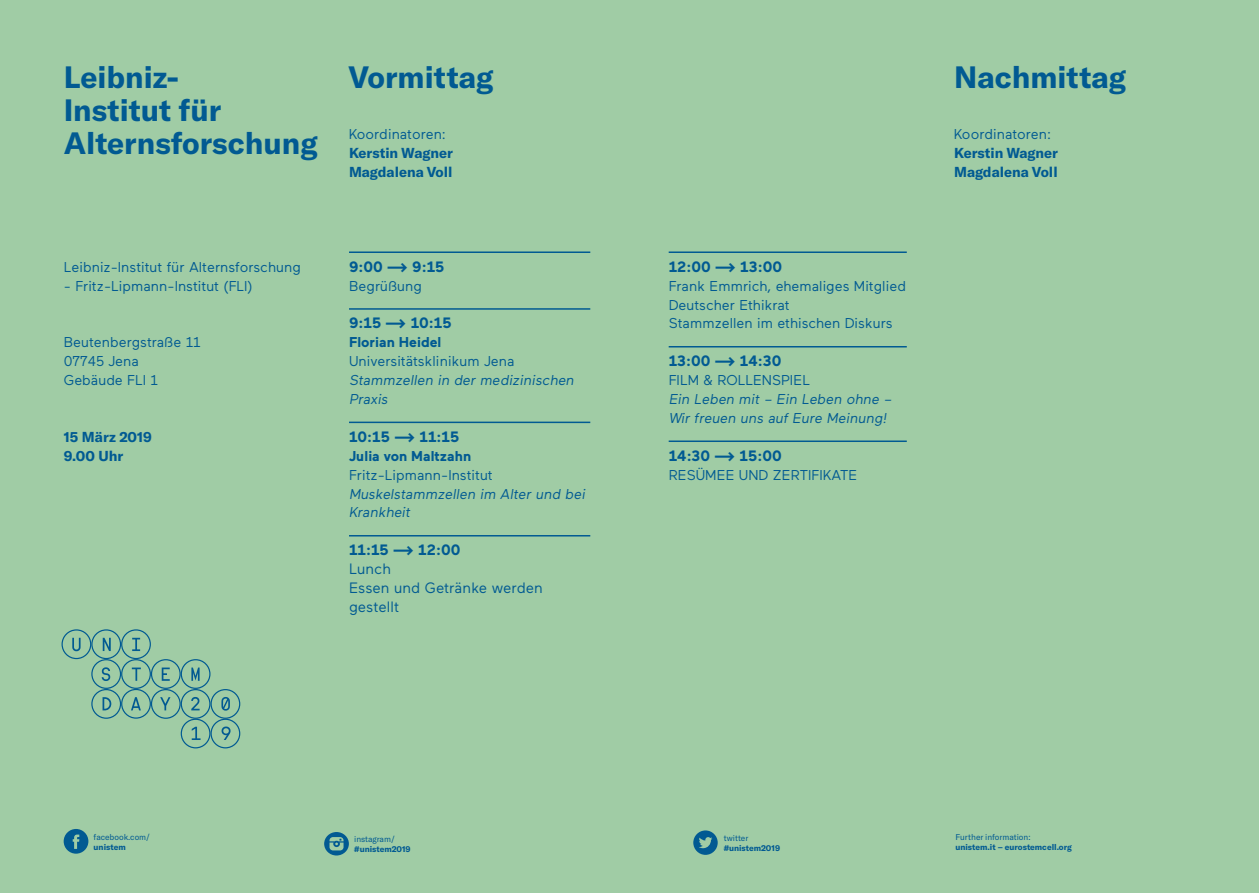
<style>
.page{position:relative;width:1259px;height:893px;background:#a0cca5}
.page>*{position:absolute;margin:0;border:0;box-sizing:border-box;transform-origin:0 0}
.t1{font:700 30.45px/33px "GT America";color:#015a92}
.t2{font:700 15px "Maax";color:#015a92}
.t3{font:15px/18.9px "Maax";color:#015a92}
.t4{font:14.25px/18.9px "Maax";color:#015a92}
.t5{font:italic 14.25px/18.9px "Maax";color:#015a92}
.t6{font:700 14.25px/18.9px "GT America";color:#015a92}
.t7{font:700 14.25px "Maax";color:#015a92}
.t8{font:700 8.25px "GT America";color:#015a92}
.t9{font:8.25px "GT America";color:#015a92}
</style>
<div class="page">
<svg style="left:693px;top:830px;width:24px;height:25px"></svg>
<svg style="left:64px;top:829px;width:24px;height:25px"></svg>
<svg style="left:324px;top:832px;width:25px;height:23px"></svg>
<hr style="left:349px;top:251px;width:241px;height:2px;background:#015a92">
<hr style="left:349px;top:308px;width:241px;height:2px;background:#015a92">
<hr style="left:349px;top:422px;width:241px;height:1px;background:#015a92">
<hr style="left:349px;top:535px;width:241px;height:1px;background:#015a92">
<hr style="left:668px;top:251px;width:238px;height:2px;background:#015a92">
<hr style="left:668px;top:346px;width:238px;height:1px;background:#015a92">
<hr style="left:668px;top:440px;width:238px;height:2px;background:#015a92">
<svg style="left:62px;top:629px;width:178px;height:119px"></svg>
<h1 class="t1" style="left:64px;top:60px;width:256px">Leibniz-<br>Institut für<br>Alternsforschung</h1>
<h1 class="t1" style="left:348px;top:60px;width:146px">Vormittag</h1>
<p class="t4" style="left:349px;top:125px;width:99px">Koordinatoren:</p>
<p class="t6" style="left:349px;top:144px;width:105px">Kerstin Wagner<br>Magdalena Voll</p>
<p class="t4" style="left:64px;top:257px;width:239px">Leibniz-Institut für Alternsforschung</p>
<p class="t4" style="left:64px;top:276px;width:190px">- Fritz-Lipmann-Institut (FLI)</p>
<p class="t4" style="left:64px;top:333px;width:138px">Beutenbergstraße 11<br>07745 Jena<br>Gebäude FLI 1</p>
<p class="t6" style="left:64px;top:427px;width:89px">15 März 2019<br>9.00 Uhr</p>
<p class="t2" style="left:349px;top:258px;width:97px">9:00 ---&gt; 9:15</p>
<p class="t4" style="left:349px;top:276px;width:74px">Begrüßung</p>
<p class="t2" style="left:349px;top:315px;width:104px">9:15 ---&gt; 10:15</p>
<p class="t7" style="left:349px;top:335px;width:94px">Florian Heidel</p>
<p class="t4" style="left:349px;top:352px;width:167px">Universitätsklinikum Jena</p>
<p class="t5" style="left:349px;top:371px;width:229px">Stammzellen in der medizinischen<br>Praxis</p>
<p class="t2" style="left:349px;top:428px;width:112px">10:15 ---&gt; 11:15</p>
<p class="t7" style="left:349px;top:448px;width:124px">Julia von Maltzahn</p>
<p class="t4" style="left:349px;top:465px;width:145px">Fritz-Lipmann-Institut</p>
<p class="t5" style="left:349px;top:484px;width:240px">Muskelstammzellen im Alter und bei<br>Krankheit</p>
<p class="t2" style="left:349px;top:542px;width:113px">11:15 ---&gt; 12:00</p>
<p class="t3" style="left:349px;top:560px;width:195px">Lunch<br>Essen und Getränke werden gestellt</p>
<p class="t2" style="left:668px;top:258px;width:115px">12:00 ---&gt; 13:00</p>
<p class="t4" style="left:668px;top:276px;width:239px">Frank Emmrich, ehemaliges Mitglied<br>Deutscher Ethikrat<br>Stammzellen im ethischen Diskurs</p>
<p class="t2" style="left:668px;top:353px;width:114px">13:00 ---&gt; 14:30</p>
<p class="t4" style="left:668px;top:371px;width:143px">FILM &amp; ROLLENSPIEL</p>
<p class="t5" style="left:668px;top:390px;width:227px">Ein Leben mit – Ein Leben ohne –<br>Wir freuen uns auf Eure Meinung!</p>
<p class="t2" style="left:668px;top:447px;width:115px">14:30 ---&gt; 15:00</p>
<p class="t4" style="left:668px;top:465px;width:190px">RESÜMEE UND ZERTIFIKATE</p>
<h1 class="t1" style="left:954px;top:60px;width:173px">Nachmittag</h1>
<p class="t4" style="left:954px;top:125px;width:99px">Koordinatoren:</p>
<p class="t6" style="left:954px;top:144px;width:105px">Kerstin Wagner<br>Magdalena Voll</p>
<p class="t9" style="left:94px;top:833px;width:58px">facebook.com/</p>
<p class="t8" style="left:94px;top:842px;width:34px">unistem</p>
<p class="t9" style="left:354px;top:834px;width:42px">instagram/</p>
<p class="t8" style="left:354px;top:843px;width:58px">#unistem2019</p>
<p class="t9" style="left:723px;top:833px;width:26px">twitter</p>
<p class="t8" style="left:723px;top:843px;width:58px">#unistem2019</p>
<p class="t9" style="left:955px;top:833px;width:77px">Further information:</p>
<p class="t8" style="left:955px;top:842px;width:118px">unistem.it – eurostemcell.org</p>
</div>
